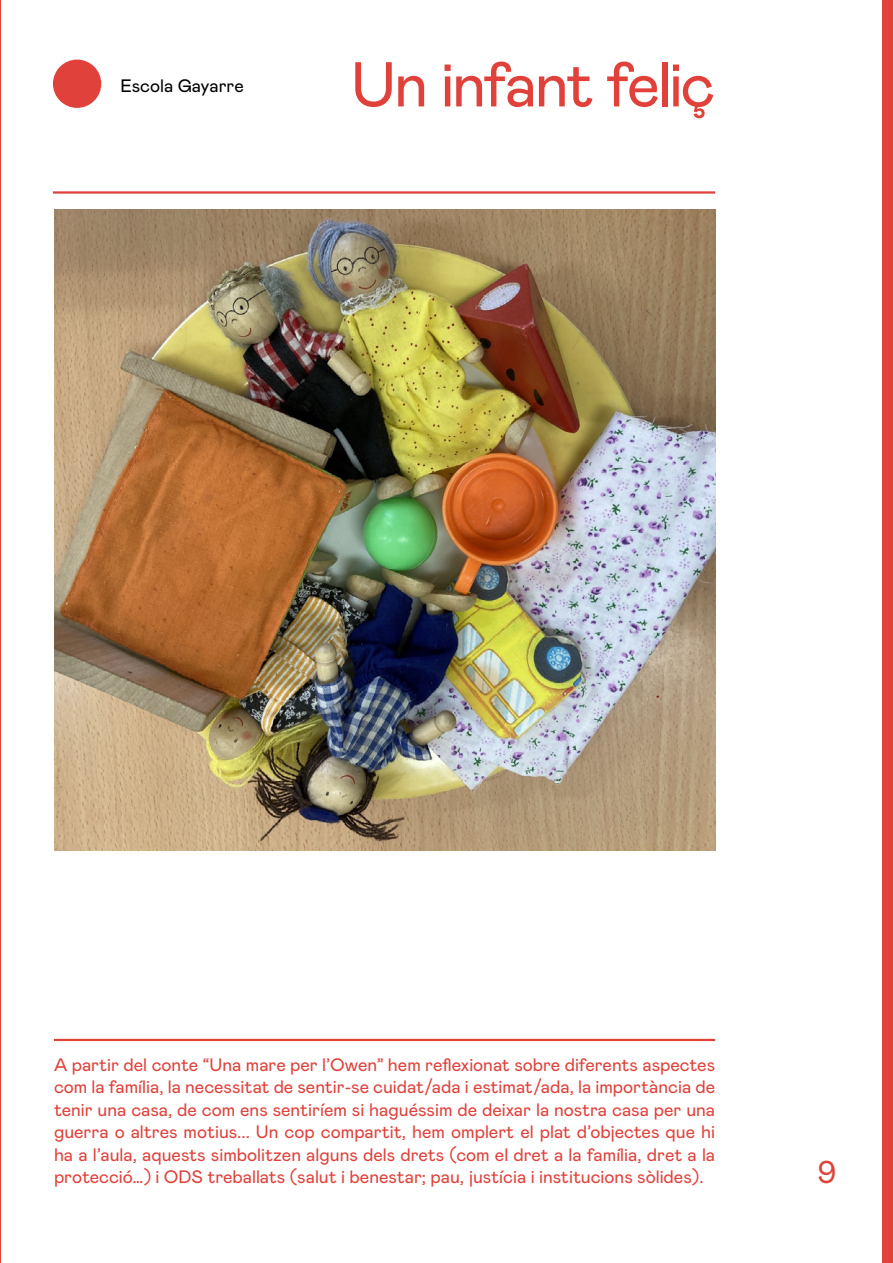
<style>
.page{position:relative;width:893px;height:1263px;background:#fff}
.page>*{position:absolute;margin:0;border:0;box-sizing:border-box;transform-origin:0 0}
.t1{font:63.15px "Mabry Pro";letter-spacing:-.04em;color:#e0413a}
.t2{font:31.5px "Mabry Pro";color:#e0413a}
.t3{font:18px/22.5px "Mabry Pro";color:#e0413a;text-align:justify}
.t4{font:18px "Mabry Pro";color:#000}
</style>
<div class="page">
<div style="left:882px;top:0;width:11px;height:1263px;background:#e0413a"></div>
<div style="left:53px;top:60px;width:48px;height:48px;background:#e0413a;border-radius:50%"></div>
<hr style="left:53px;top:191px;width:662px;height:3px;background:#e0413a">
<hr style="left:54px;top:1039px;width:661px;height:2px;background:#e0413a">
<img style="left:54px;top:210px;width:661px;height:640px">
<p class="t4" style="left:120px;top:73px;width:125px">Escola Gayarre</p>
<p class="t1" style="left:351px;top:40px;width:366px">Un infant feliç</p>
<p class="t3" style="left:54px;top:1052px;width:663px">A partir del conte “Una mare per l’Owen” hem reflexionat sobre diferents aspectes com la família, la necessitat de sentir-se cuidat/ada i estimat/ada, la importància de tenir una casa, de com ens sentiríem si haguéssim de deixar la nostra casa per una guerra o altres motius... Un cop compartit, hem omplert el plat d’objectes que hi ha a l’aula, aquests simbolitzen alguns dels drets (com el dret a la família, dret a la protecció…) i ODS treballats (salut i benestar; pau, justícia i institucions sòlides).</p>
<p class="t2" style="left:817px;top:1149px;width:20px">9</p>
</div>
